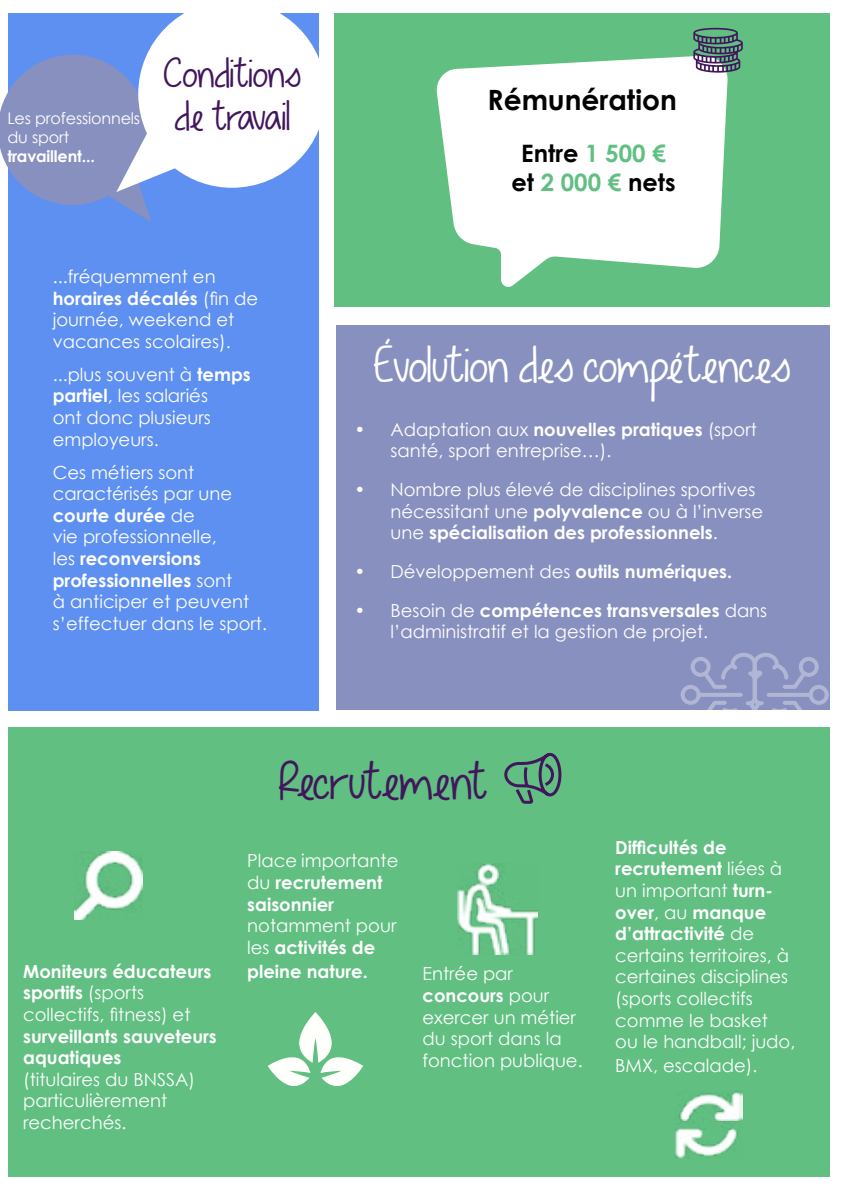
<style>
.page{position:relative;width:845px;height:1191px;background:#fff}
.page>*{position:absolute;margin:0;border:0;box-sizing:border-box;transform-origin:0 0}
.t1{font:46px "KG Begin Again";color:#42165d}
.t2{font:44px "KG Begin Again";color:#fff}
.t3{font:36px/43.2px "KG Begin Again";color:#42165d;text-align:center}
.t4{font:700 28px "Century Gothic";color:#000}
.t5{font:700 24px/28.8px "Century Gothic";color:#000;text-align:center}
.t6{font:18px/21.6px "Century Gothic";color:#fff}
.t7{font:700 18px/21.6px "Century Gothic";color:#fff}
.t8{font:16px/19.2px "Century Gothic";letter-spacing:-.01em;color:#fff}
.t9{font:700 16px "Century Gothic";letter-spacing:-.01em;color:#fff}
.s1{font-weight:700}
.s2{color:#60bf81}
.s3{font-weight:400}
</style>
<div class="page">
<div style="left:9px;top:726px;width:820px;height:450px;background:#60bf81"></div>
<div style="left:335px;top:13px;width:494px;height:294px;background:#60bf81"></div>
<svg style="left:436px;top:56px;width:292px;height:231px;fill:#fff"></svg>
<svg style="left:693px;top:28px;width:50px;height:45px"></svg>
<div style="left:9px;top:13px;width:310px;height:697px;background:#5e90f2"></div>
<svg style="left:0;top:49px;width:151px;height:173px"></svg>
<svg style="left:116px;top:13px;width:203px;height:179px;fill:#fff"></svg>
<div style="left:336px;top:325px;width:493px;height:385px;background:#8890bf"></div>
<svg style="left:504px;top:752px;width:58px;height:52px"></svg>
<img style="left:458px;top:864px;width:79px;height:90px">
<img style="left:75px;top:851px;width:68px;height:68px">
<img style="left:675px;top:1091px;width:68px;height:67px">
<svg style="left:680px;top:653px;width:149px;height:57px"></svg>
<svg style="left:268px;top:1012px;width:95px;height:74px"></svg>
<p class="t8" style="left:7px;top:108px;width:134px">Les professionnels du sport</p>
<p class="t9" style="left:7px;top:144px;width:89px">travaillent...</p>
<h3 class="t3" style="left:164px;top:55px;width:139px">Conditions de travail</h3>
<p class="t6" style="left:53px;top:265px;width:207px">...fréquemment en <span class="s1">horaires décalés</span> (fin de journée, weekend et vacances scolaires).</p>
<p class="t6" style="left:53px;top:363px;width:200px">...plus souvent à <span class="s1">temps partiel</span>, les salariés<br>ont donc plusieurs employeurs.</p>
<p class="t6" style="left:53px;top:461px;width:216px">Ces métiers sont caractérisés par une <span class="s1">courte durée</span> de<br>vie professionnelle,<br>les <span class="s1">reconversions professionnelles</span> sont<br>à anticiper et peuvent s’effectuer dans le sport.</p>
<h3 class="t4" style="left:487px;top:79px;width:191px">Rémunération</h3>
<h3 class="t5" style="left:511px;top:137px;width:166px">Entre <span class="s2">1 500 € </span>et <span class="s2">2 000 €</span> nets</h3>
<h2 class="t2" style="left:374px;top:338px;width:418px">Évolution des compétences</h2>
<p class="t6" style="left:390px;top:418px;width:368px;text-indent:-36px">• Adaptation aux <span class="s1">nouvelles pratiques</span> (sport santé, sport entreprise…).</p>
<p class="t6" style="left:390px;top:478px;width:374px;text-indent:-36px">• Nombre plus élevé de disciplines sportives nécessitant une <span class="s1">polyvalence</span> ou à l’inverse une <span class="s1">spécialisation des professionnels</span>.</p>
<p class="t6" style="left:354px;top:560px;width:379px">• Développement des <span class="s1">outils numériques.</span></p>
<p class="t6" style="left:390px;top:599px;width:378px;text-indent:-36px">• Besoin de <span class="s1">compétences transversales</span> dans l’administratif et la gestion de projet.</p>
<p class="t6" style="left:23px;top:960px;width:190px"><span class="s1">Moniteurs éducateurs sportifs</span> (sports collectifs, fitness) et</p>
<p class="t7" style="left:23px;top:1024px;width:195px">surveillants sauveteurs aquatiques</p>
<p class="t6" style="left:23px;top:1068px;width:173px">(titulaires du BNSSA) particulièrement recherchés.</p>
<h1 class="t1" style="left:278px;top:753px;width:210px">Recrutement</h1>
<p class="t7" style="left:247px;top:849px;width:153px"><span class="s3">Place importante du</span> recrutement saisonnier</p>
<p class="t6" style="left:247px;top:914px;width:151px">notamment pour les <span class="s1">activités de</span></p>
<p class="t7" style="left:247px;top:959px;width:122px">pleine nature.</p>
<p class="t6" style="left:422px;top:963px;width:162px">Entrée par <span class="s1">concours</span> pour exercer un métier du sport dans la fonction publique.</p>
<p class="t6" style="left:615px;top:836px;width:182px"><span class="s1">Difficultés de recrutement</span> liées à un important <span class="s1">turn&shy;over</span>, au <span class="s1">manque d’attractivité</span> de certains territoires, à certaines disciplines (sports collectifs comme le basket<br>ou le handball; judo,</p>
<p class="t6" style="left:615px;top:1054px;width:143px">BMX, escalade).</p>
</div>
